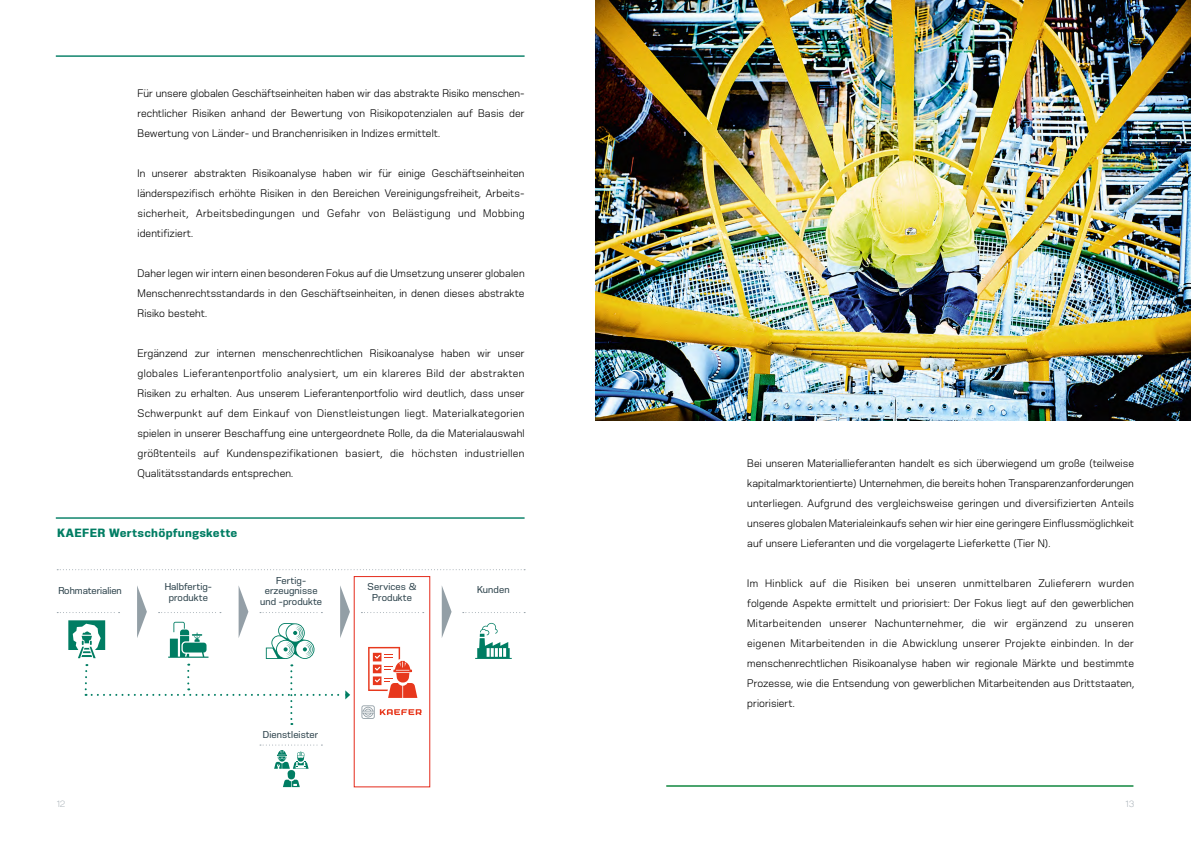
<style>
.page{position:relative;width:1191px;height:842px;background:#fff}
.page>*{position:absolute;margin:0;border:0;box-sizing:border-box;transform-origin:0 0}
.t1{font:800 12px "Kaefer Headline 03";letter-spacing:.02em;color:#007d63}
.t2{font:11px/20px "Kaefer Headline";letter-spacing:.01em;color:#000;text-align:justify}
.t3{font:600 10px/10.8px "Kaefer Headline";letter-spacing:.01em;color:#2c424b;text-align:center}
.t4{font:300 9px "Kaefer Headline";color:#949fa7}
</style>
<div class="page">
<img style="left:595px;top:0;width:596px;height:421px">
<hr style="left:56px;top:55px;width:468px;height:2px;background:#007d63">
<hr style="left:56px;top:517px;width:468px;height:2px;background:#007d63">
<hr style="left:666px;top:785px;width:467px;height:2px;background:#007f32">
<svg style="left:475px;top:623px;width:37px;height:36px"></svg>
<svg style="left:368px;top:647px;width:49px;height:51px"></svg>
<svg style="left:361px;top:705px;width:60px;height:14px"></svg>
<svg style="left:260px;top:744px;width:62px;height:43px"></svg>
<svg style="left:361px;top:612px;width:63px;height:1px"></svg>
<svg style="left:463px;top:612px;width:62px;height:1px"></svg>
<svg style="left:442px;top:586px;width:9px;height:51px"></svg>
<svg style="left:57px;top:569px;width:468px;height:1px"></svg>
<svg style="left:57px;top:586px;width:293px;height:139px"></svg>
<p class="t2" style="left:137px;top:83px;width:388px">Für unsere globalen Geschäftseinheiten haben wir das abstrakte Risiko menschen&shy;rechtlicher Risiken anhand der Bewertung von Risikopotenzialen auf Basis der Bewertung von Länder- und Branchenrisiken in Indizes ermittelt.</p>
<p class="t2" style="left:137px;top:163px;width:388px">In unserer abstrakten Risikoanalyse haben wir für einige Geschäftseinheiten länderspezifisch erhöhte Risiken in den Bereichen Vereinigungsfreiheit, Arbeits&shy;sicherheit, Arbeitsbedingungen und Gefahr von Belästigung und Mobbing identifiziert.</p>
<p class="t2" style="left:137px;top:263px;width:388px">Daher legen wir intern einen besonderen Fokus auf die Umsetzung unserer globalen Menschenrechtsstandards in den Geschäftseinheiten, in denen dieses abstrakte Risiko besteht.</p>
<p class="t2" style="left:137px;top:343px;width:388px">Ergänzend zur internen menschenrechtlichen Risikoanalyse haben wir unser globales Lieferantenportfolio analysiert, um ein klareres Bild der abstrakten Risiken zu erhalten. Aus unserem Lieferantenportfolio wird deutlich, dass unser Schwerpunkt auf dem Einkauf von Dienstleistungen liegt. Materialkategorien spielen in unserer Beschaffung eine untergeordnete Rolle, da die Materialauswahl größtenteils auf Kundenspezifikationen basiert, die höchsten industriellen Qualitätsstandards entsprechen.</p>
<p class="t1" style="left:57px;top:526px;width:182px">KAEFER Wertschöpfungskette</p>
<p class="t3" style="left:260px;top:575px;width:63px">Fertig&shy;erzeugnisse und -produkte</p>
<p class="t3" style="left:165px;top:581px;width:49px">Halbfertig&shy;produkte</p>
<p class="t3" style="left:368px;top:581px;width:50px">Services &amp;<br>Produkte</p>
<p class="t3" style="left:58px;top:585px;width:65px">Rohmaterialien</p>
<p class="t3" style="left:477px;top:585px;width:34px">Kunden</p>
<p class="t3" style="left:263px;top:729px;width:57px">Dienstleister</p>
<p class="t2" style="left:747px;top:453px;width:388px">Bei unseren Materiallieferanten handelt es sich überwiegend um große (teilweise kapitalmarktorientierte) Unternehmen, die bereits hohen Transparenzanforderungen unterliegen. Aufgrund des vergleichsweise geringen und diversifizierten Anteils unseres globalen Materialeinkaufs sehen wir hier eine geringere Einflussmöglichkeit auf unsere Lieferanten und die vorgelagerte Lieferkette (Tier N).</p>
<p class="t2" style="left:747px;top:573px;width:388px">Im Hinblick auf die Risiken bei unseren unmittelbaren Zulieferern wurden folgende Aspekte ermittelt und priorisiert: Der Fokus liegt auf den gewerblichen Mitarbeitenden unserer Nachunternehmer, die wir ergänzend zu unseren eigenen Mitarbeitenden in die Abwicklung unserer Projekte einbinden. In der menschenrechtlichen Risikoanalyse haben wir regionale Märkte und bestimmte Prozesse, wie die Entsendung von gewerblichen Mitarbeitenden aus Drittstaaten, priorisiert.</p>
<p class="t4" style="left:57px;top:798px;width:10px">12</p>
<p class="t4" style="left:1125px;top:798px;width:10px">13</p>
</div>
